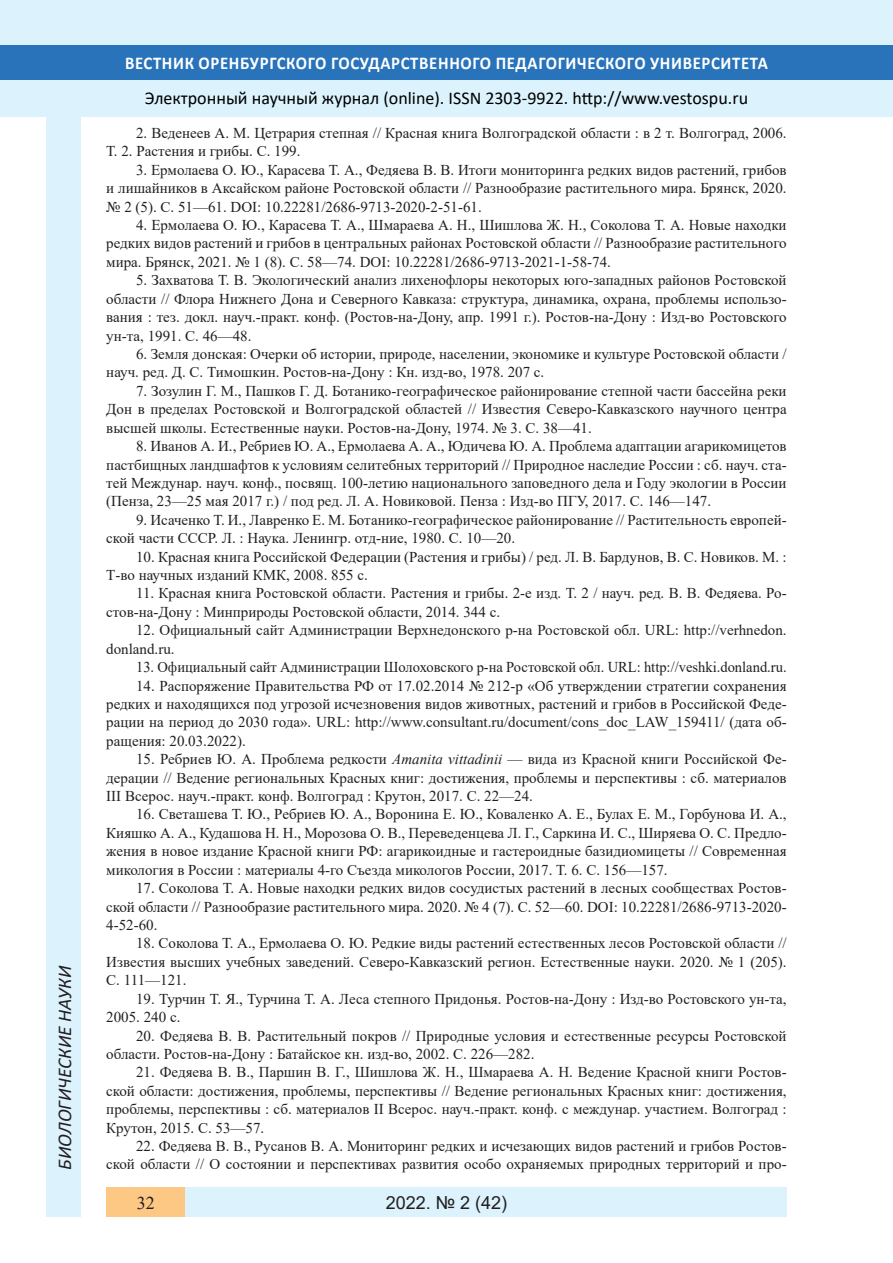
<style>
.page{position:relative;width:893px;height:1263px;background:#fff}
.page>*{position:absolute;margin:0;border:0;box-sizing:border-box;transform-origin:0 0}
.t1{font:italic 19.5px "Calibri";color:#231f20}
.t2{font:18px "Calibri";color:#000}
.t3{font:700 18px "Calibri";letter-spacing:.04em;color:#fff;scale:.93 1}
.t4{font:18px "Arial";color:#231f20}
.t5{font:18px "Times New Roman";color:#231f20}
.литература{font:15px/18.5px "Times New Roman";color:#231f20;text-align:justify}
.s1{font-style:italic}
</style>
<div class="page">
<div style="left:0;top:0;width:893px;height:116px;background:#dcf2fc"></div>
<div style="left:0;top:45px;width:893px;height:34px;background:#2873ba"></div>
<div style="left:106px;top:1188px;width:681px;height:29px;background:#dcf2fc"></div>
<div style="left:106px;top:1188px;width:79px;height:29px;background:#fdc784"></div>
<div style="left:47px;top:116px;width:34px;height:1101px;background:#dcf2fc"></div>
<h1 class="t1" style="left:51px;top:1170px;width:206px;rotate:-90deg">БИОЛОГИЧЕСКИЕ НАУКИ</h1>
<p class="t3" style="left:125px;top:50px;width:693px">ВЕСТНИК ОРЕНБУРГСКОГО ГОСУДАРСТВЕННОГО ПЕДАГОГИЧЕСКОГО УНИВЕРСИТЕТА</p>
<p class="t2" style="left:145px;top:85px;width:605px">Электронный научный журнал (online). ISSN 2303-9922. http://www.vestospu.ru</p>
<p class="литература" style="left:106px;top:123px;width:682px;text-indent:30px">2. Веденеев А. М. Цетрария степная // Красная книга Волгоградской области : в 2 т. Волгоград, 2006.<br>Т. 2. Растения и грибы. С. 199.</p>
<p class="литература" style="left:106px;top:160px;width:682px;text-indent:30px">3. Ермолаева О. Ю., Карасева Т. А., Федяева В. В. Итоги мониторинга редких видов растений, грибов и лишайников в Аксайском районе Ростовской области // Разнообразие растительного мира. Брянск, 2020. № 2 (5). С. 51—61. DOI: 10.22281/2686-9713-2020-2-51-61.</p>
<p class="литература" style="left:106px;top:215px;width:682px;text-indent:30px">4. Ермолаева О. Ю., Карасева Т. А., Шмараева А. Н., Шишлова Ж. Н., Соколова Т. А. Новые находки редких видов растений и грибов в центральных районах Ростовской области // Разнообразие растительного мира. Брянск, 2021. № 1 (8). С. 58—74. DOI: 10.22281/2686-9713-2021-1-58-74.</p>
<p class="литература" style="left:106px;top:271px;width:682px;text-indent:30px">5. Захватова Т. В. Экологический анализ лихенофлоры некоторых юго-западных районов Ростовской области // Флора Нижнего Дона и Северного Кавказа: структура, динамика, охрана, проблемы использо&shy;вания : тез. докл. науч.-практ. конф. (Ростов-на-Дону, апр. 1991 г.). Ростов-на-Дону : Изд-во Ростовского ун-та, 1991. С. 46—48.</p>
<p class="литература" style="left:106px;top:344px;width:682px;text-indent:30px">6. Земля донская: Очерки об истории, природе, населении, экономике и культуре Ростовской области / науч. ред. Д. С. Тимошкин. Ростов-на-Дону : Кн. изд-во, 1978. 207 с.</p>
<p class="литература" style="left:106px;top:381px;width:682px;text-indent:30px">7. Зозулин Г. М., Пашков Г. Д. Ботанико-географическое районирование степной части бассейна реки Дон в пределах Ростовской и Волгоградской областей // Известия Северо-Кавказского научного центра высшей школы. Естественные науки. Ростов-на-Дону, 1974. № 3. С. 38—41.</p>
<p class="литература" style="left:106px;top:436px;width:682px;text-indent:30px">8. Иванов А. И., Ребриев Ю. А., Ермолаева А. А., Юдичева Ю. А. Проблема адаптации агарикомицетов пастбищных ландшафтов к условиям селитебных территорий // Природное наследие России : сб. науч. ста&shy;тей Междунар. науч. конф., посвящ. 100-летию национального заповедного дела и Году экологии в России (Пенза, 23—25 мая 2017 г.) / под ред. Л. А. Новиковой. Пенза : Изд-во ПГУ, 2017. С. 146—147.</p>
<p class="литература" style="left:106px;top:510px;width:682px;text-indent:30px">9. Исаченко Т. И., Лавренко Е. М. Ботанико-географическое районирование // Растительность европей&shy;ской части СССР. Л. : Наука. Ленингр. отд-ние, 1980. С. 10—20.</p>
<p class="литература" style="left:106px;top:547px;width:682px;text-indent:30px">10. Красная книга Российской Федерации (Растения и грибы) / ред. Л. В. Бардунов, В. С. Новиков. М. :<br>Т-во научных изданий КМК, 2008. 855 с.</p>
<p class="литература" style="left:106px;top:584px;width:682px;text-indent:30px">11. Красная книга Ростовской области. Растения и грибы. 2-е изд. Т. 2 / науч. ред. В. В. Федяева. Ро&shy;стов-на-Дону : Минприроды Ростовской области, 2014. 344 с.</p>
<p class="литература" style="left:106px;top:620px;width:682px;text-indent:30px">12. Официальный сайт Администрации Верхнедонского р-на Ростовской обл. URL: http://verhnedon. donland.ru.</p>
<p class="литература" style="left:136px;top:657px;width:652px">13. Официальный сайт Администрации Шолоховского р-на Ростовской обл. URL: http://veshki.donland.ru.</p>
<p class="литература" style="left:106px;top:676px;width:682px;text-indent:30px">14. Распоряжение Правительства РФ от 17.02.2014 № 212-р «Об утверждении стратегии сохранения редких и находящихся под угрозой исчезновения видов животных, растений и грибов в Российской Феде&shy;рации на период до 2030 года». URL: http://www.consultant.ru/document/cons_doc_LAW_159411/ (дата об&shy;ращения: 20.03.2022).</p>
<p class="литература" style="left:106px;top:749px;width:682px;text-indent:30px">15. Ребриев Ю. А. Проблема редкости <span class="s1">Amanita vittadinii</span> — вида из Красной книги Российской Фе&shy;дерации // Ведение региональных Красных книг: достижения, проблемы и перспективы : сб. материалов III Всерос. науч.-практ. конф. Волгоград : Крутон, 2017. С. 22—24.</p>
<p class="литература" style="left:106px;top:805px;width:682px;text-indent:30px">16. Светашева Т. Ю., Ребриев Ю. А., Воронина Е. Ю., Коваленко А. Е., Булах Е. М., Горбунова И. А., Кияшко А. А., Кудашова Н. Н., Морозова О. В., Переведенцева Л. Г., Саркина И. С., Ширяева О. С. Предло&shy;жения в новое издание Красной книги РФ: агарикоидные и гастероидные базидиомицеты // Современная микология в России : материалы 4-го Съезда микологов России, 2017. Т. 6. С. 156—157.</p>
<p class="литература" style="left:106px;top:878px;width:682px;text-indent:30px">17. Соколова Т. А. Новые находки редких видов сосудистых растений в лесных сообществах Ростов&shy;ской области // Разнообразие растительного мира. 2020. № 4 (7). С. 52—60. DOI: 10.22281/2686-9713-2020- 4-52-60.</p>
<p class="литература" style="left:106px;top:934px;width:682px;text-indent:30px">18. Соколова Т. А., Ермолаева О. Ю. Редкие виды растений естественных лесов Ростовской области // Известия высших учебных заведений. Северо-Кавказский регион. Естественные науки. 2020. № 1 (205).<br>С. 111—121.</p>
<p class="литература" style="left:106px;top:989px;width:682px;text-indent:30px">19. Турчин Т. Я., Турчина Т. А. Леса степного Придонья. Ростов-на-Дону : Изд-во Ростовского ун-та,<br>2005. 240 с.</p>
<p class="литература" style="left:106px;top:1026px;width:682px;text-indent:30px">20. Федяева В. В. Растительный покров // Природные условия и естественные ресурсы Ростовской области. Ростов-на-Дону : Батайское кн. изд-во, 2002. С. 226—282.</p>
<p class="литература" style="left:106px;top:1062px;width:682px;text-indent:30px">21. Федяева В. В., Паршин В. Г., Шишлова Ж. Н., Шмараева А. Н. Ведение Красной книги Ростов&shy;ской области: достижения, проблемы, перспективы // Ведение региональных Красных книг: достижения, проблемы, перспективы : сб. материалов II Всерос. науч.-практ. конф. с междунар. участием. Волгоград :<br>Крутон, 2015. С. 53—57.</p>
<p class="литература" style="left:106px;top:1136px;width:682px;text-align:right">22. Федяева В. В., Русанов В. А. Мониторинг редких и исчезающих видов растений и грибов Ростов&shy;ской области // О состоянии и перспективах развития особо охраняемых природных территорий и про-</p>
<p class="t5" style="left:137px;top:1190px;width:19px">32</p>
<p class="t4" style="left:386px;top:1190px;width:123px">2022. № 2 (42)</p>
</div>
